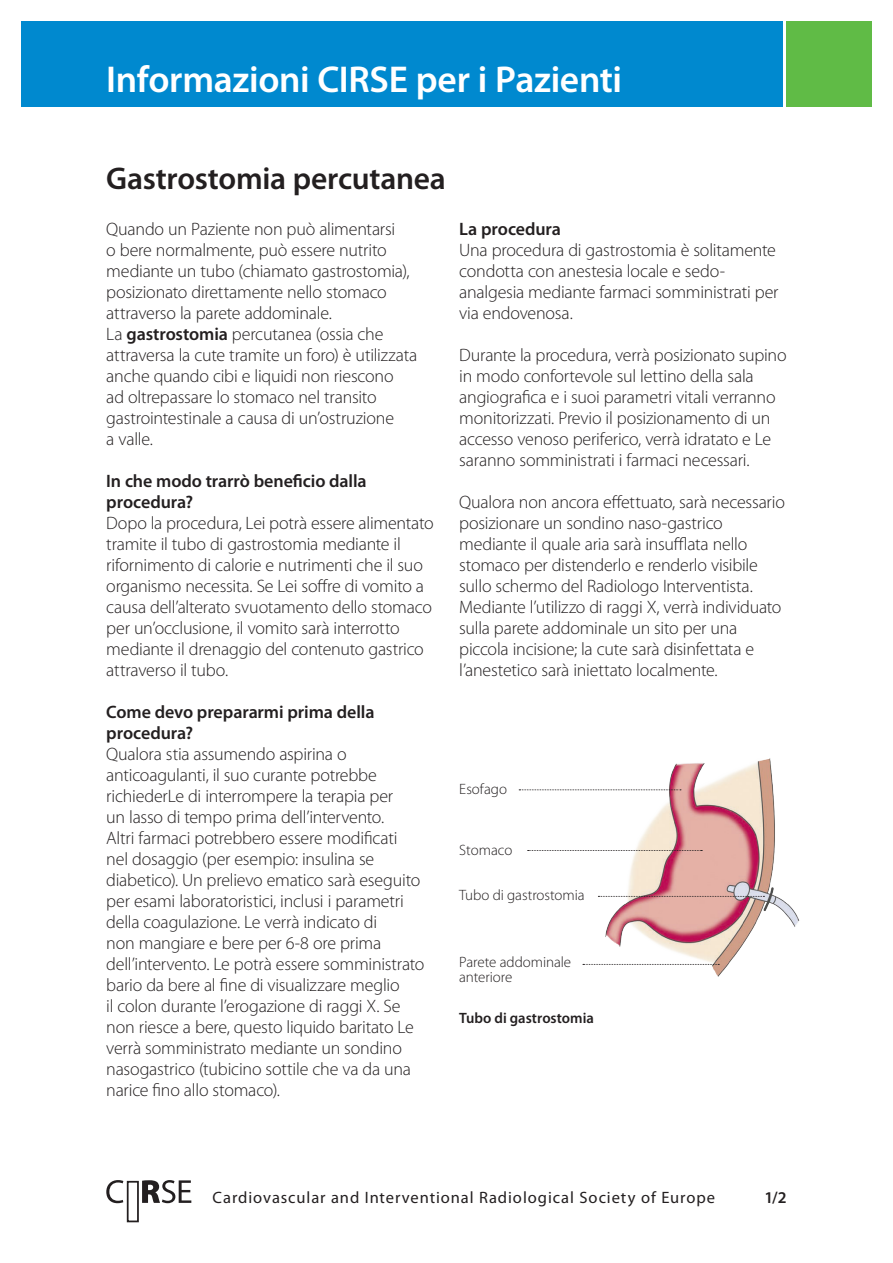
<style>
.page{position:relative;width:893px;height:1263px;background:#fff}
.page>*{position:absolute;margin:0;border:0;box-sizing:border-box;transform-origin:0 0}
.t1{font:600 37.5px "Myriad Pro";letter-spacing:-.01em;color:#fff}
.t2{font:600 31.5px "Myriad Pro";letter-spacing:-.01em;color:#231f20}
.t3{font:300 18px/21px "Myriad Pro";letter-spacing:-.015em;color:#231f20}
.t4{font:600 18px/21px "Myriad Pro";letter-spacing:-.005em;color:#231f20}
.t5{font:16.5px "Myriad Pro";letter-spacing:.055em;color:#231f20}
.t6{font:600 16.5px "Myriad Pro";color:#231f20}
.t7{font:300 15px/15px "Myriad Pro";letter-spacing:-.005em;color:#231f20}
.t8{font:600 15px "Myriad Pro";color:#231f20}
.s1{font-weight:600}
</style>
<div class="page">
<div style="left:127px;top:1181px;width:12px;height:41px;background:#fff;border:2px solid #231f20"></div>
<svg style="left:106px;top:1180px;width:85px;height:23px"></svg>
<img style="left:518px;top:758px;width:282px;height:219px">
<svg style="left:519px;top:789px;width:162px;height:1px"></svg>
<svg style="left:598px;top:896px;width:166px;height:1px"></svg>
<svg style="left:528px;top:850px;width:174px;height:1px"></svg>
<svg style="left:583px;top:964px;width:136px;height:1px"></svg>
<div style="left:21px;top:21px;width:761px;height:85px;background:#0089cf"></div>
<div style="left:787px;top:21px;width:85px;height:85px;background:#60bb46"></div>
<h1 class="t1" style="left:106px;top:59px;width:517px">Informazioni CIRSE per i Pazienti</h1>
<h2 class="t2" style="left:106px;top:161px;width:341px">Gastrostomia percutanea</h2>
<p class="t3" style="left:106px;top:218px;width:313px">Quando un Paziente non può alimentarsi<br>o bere normalmente, può essere nutrito mediante un tubo (chiamato gastrostomia), posizionato direttamente nello stomaco attraverso la parete addominale.<br>La <span class="s1">gastrostomia</span> percutanea (ossia che attraversa la cute tramite un foro) è utilizzata anche quando cibi e liquidi non riescono<br>ad oltrepassare lo stomaco nel transito gastrointestinale a causa di un’ostruzione<br>a valle.</p>
<p class="t4" style="left:106px;top:470px;width:262px">In che modo trarrò beneficio dalla procedura?</p>
<p class="t3" style="left:106px;top:512px;width:329px">Dopo la procedura, Lei potrà essere alimentato tramite il tubo di gastrostomia mediante il rifornimento di calorie e nutrimenti che il suo organismo necessita. Se Lei soffre di vomito a causa dell’alterato svuotamento dello stomaco per un’occlusione, il vomito sarà interrotto mediante il drenaggio del contenuto gastrico attraverso il tubo.</p>
<p class="t4" style="left:106px;top:701px;width:270px">Come devo prepararmi prima della procedura?</p>
<p class="t3" style="left:106px;top:744px;width:320px">Qualora stia assumendo aspirina o anticoagulanti, il suo curante potrebbe richiederLe di interrompere la terapia per<br>un lasso di tempo prima dell’intervento.<br>Altri farmaci potrebbero essere modificati<br>nel dosaggio (per esempio: insulina se diabetico). Un prelievo ematico sarà eseguito per esami laboratoristici, inclusi i parametri della coagulazione. Le verrà indicato di<br>non mangiare e bere per 6-8 ore prima dell’intervento. Le potrà essere somministrato bario da bere al fine di visualizzare meglio<br>il colon durante l’erogazione di raggi X. Se non riesce a bere, questo liquido baritato Le verrà somministrato mediante un sondino nasogastrico (tubicino sottile che va da una narice fino allo stomaco).</p>
<p class="t4" style="left:459px;top:219px;width:103px">La procedura</p>
<p class="t3" style="left:459px;top:240px;width:321px">Una procedura di gastrostomia è solitamente condotta con anestesia locale e sedo&shy;analgesia mediante farmaci somministrati per via endovenosa.</p>
<p class="t3" style="left:459px;top:345px;width:329px">Durante la procedura, verrà posizionato supino in modo confortevole sul lettino della sala angiografica e i suoi parametri vitali verranno monitorizzati. Previo il posizionamento di un accesso venoso periferico, verrà idratato e Le saranno somministrati i farmaci necessari.</p>
<p class="t3" style="left:459px;top:492px;width:327px">Qualora non ancora effettuato, sarà necessario posizionare un sondino naso-gastrico mediante il quale aria sarà insufflata nello stomaco per distenderlo e renderlo visibile sullo schermo del Radiologo Interventista.<br>Mediante l’utilizzo di raggi X, verrà individuato sulla parete addominale un sito per una piccola incisione; la cute sarà disinfettata e l’anestetico sarà iniettato localmente.</p>
<p class="t7" style="left:459px;top:781px;width:49px">Esofago</p>
<p class="t7" style="left:459px;top:843px;width:55px">Stomaco</p>
<p class="t7" style="left:459px;top:888px;width:127px">Tubo di gastrostomia</p>
<p class="t7" style="left:459px;top:955px;width:113px">Parete addominale anteriore</p>
<p class="t8" style="left:459px;top:1010px;width:136px">Tubo di gastrostomia</p>
<p class="t5" style="left:213px;top:1188px;width:504px">Cardiovascular and Interventional Radiological Society of Europe</p>
<p class="t6" style="left:764px;top:1188px;width:24px">1/2</p>
</div>
